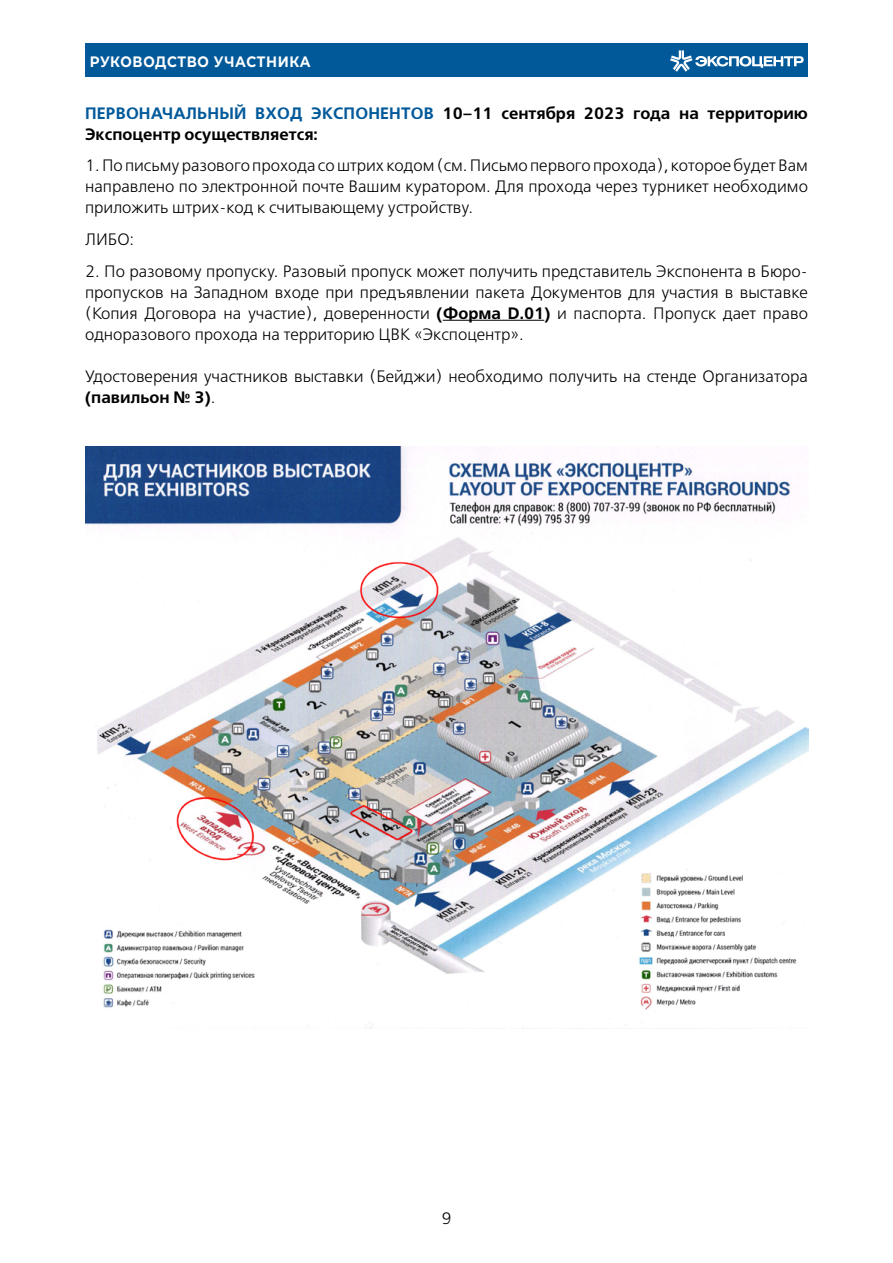
<style>
.page{position:relative;width:893px;height:1263px;background:#fff}
.page>*{position:absolute;margin:0;border:0;box-sizing:border-box;transform-origin:0 0}
.t1{font:300 16.5px/21px "Free Set";color:#000;text-align:justify}
.t2{font:600 16.5px/21px "Free Set";color:#000}
.t3{font:16.5px "Free Set C";color:#000}
.t4{font:700 15px "Montserrat";letter-spacing:.05em;color:#fff;scale:.9 1}
.s1{color:#01599a}
.s2{font-weight:600}
</style>
<div class="page">
<div style="left:85px;top:43px;width:723px;height:34px;background:#01599a"></div>
<svg style="left:670px;top:50px;width:134px;height:22px"></svg>
<hr style="left:443px;top:320px;width:101px;height:1px;background:#000">
<img style="left:85px;top:447px;width:723px;height:582px">
<p class="t4" style="left:90px;top:51px;width:247px">РУКОВОДСТВО УЧАСТНИКА</p>
<p class="t2" style="left:85px;top:103px;width:724px"><span class="s1">ПЕРВОНАЧАЛЬНЫЙ ВХОД ЭКСПОНЕНТОВ</span> 10–11 сентября 2023 года на территорию<br>Экспоцентр осуществляется:</p>
<p class="t1" style="left:85px;top:156px;width:724px">1. По письму разового прохода со штрих кодом (см. Письмо первого прохода), которое будет Вам направлено по электронной почте Вашим куратором. Для прохода через турникет необходимо приложить штрих-код к считывающему устройству.</p>
<p class="t1" style="left:85px;top:229px;width:51px">ЛИБО:</p>
<p class="t1" style="left:85px;top:261px;width:724px">2. По разовому пропуску. Разовый пропуск может получить представитель Экспонента в Бюро&shy;пропусков на Западном входе при предъявлении пакета Документов для участия в выставке (Копия Договора на участие), доверенности <span class="s2">(Форма D.01)</span> и паспорта. Пропуск дает право одноразового прохода на территорию ЦВК «Экспоцентр».</p>
<p class="t1" style="left:85px;top:366px;width:724px">Удостоверения участников выставки (Бейджи) необходимо получить на стенде Организатора <span class="s2">(павильон № 3)</span>.</p>
<p class="t3" style="left:442px;top:1209px;width:11px">9</p>
</div>
